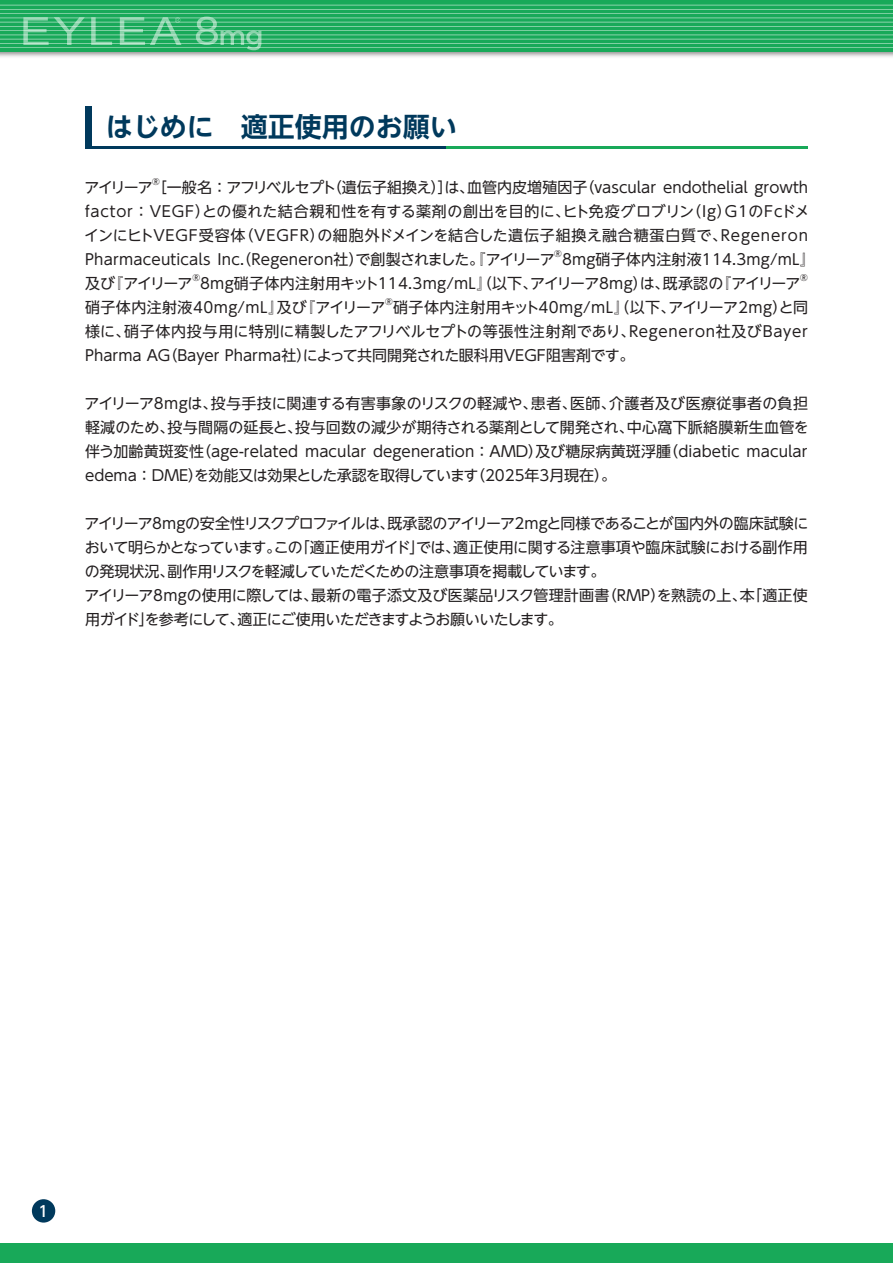
<style>
.page{position:relative;width:893px;height:1263px;background:#fff}
.page>*{position:absolute;margin:0;border:0;box-sizing:border-box;transform-origin:0 0}
.t1{font:700 27px "UD Shin Go NT Pro De";color:#00395c}
.t2{font:15px/24px "UD Shin Go NT Pro";color:#231f20;text-align:justify}
.t3{font:15px/24px "UD Shin Go NT Pro";letter-spacing:-.035em;color:#231f20}
.t4{font:15px "UD Shin Go NT Pro";letter-spacing:.02em;color:#231f20}
.t5{font:15px "UD Shin Go NT Pro";letter-spacing:.03em;color:#231f20}
.t6{font:500 15px "UD Shin Go Pro";color:#fff}
.t7{font:8.7px "UD Shin Go NT Pro";color:#231f20}
</style>
<div class="page">
<div style="left:0;top:1243px;width:893px;height:20px;background:#18a959"></div>
<div style="left:0;top:0;width:893px;height:52px;background:#18a959"></div>
<hr style="left:0;top:47px;width:893px;height:1px;background:#fff">
<hr style="left:0;top:43px;width:893px;height:1px;background:#fff">
<hr style="left:0;top:39px;width:893px;height:1px;background:#fff">
<hr style="left:0;top:35px;width:893px;height:1px;background:#fff">
<hr style="left:0;top:30px;width:893px;height:1px;background:#fff">
<hr style="left:0;top:26px;width:893px;height:1px;background:#fff">
<hr style="left:0;top:22px;width:893px;height:1px;background:#fff">
<hr style="left:0;top:18px;width:893px;height:1px;background:#fff">
<hr style="left:0;top:13px;width:893px;height:1px;background:#fff">
<hr style="left:0;top:9px;width:893px;height:1px;background:#fff">
<svg style="left:892px;top:9px;width:1px;height:39px"></svg>
<hr style="left:0;top:5px;width:893px;height:1px;background:#fff">
<svg style="left:23px;top:17px;width:62px;height:28px"></svg>
<svg style="left:91px;top:17px;width:21px;height:28px"></svg>
<svg style="left:120px;top:17px;width:61px;height:28px"></svg>
<svg style="left:196px;top:17px;width:65px;height:33px"></svg>
<div style="left:85px;top:106px;width:6px;height:43px;background:#00395c"></div>
<hr style="left:85px;top:147px;width:361px;height:2px;background:#00395c">
<hr style="left:446px;top:147px;width:362px;height:2px;background:#18a959">
<div style="left:32px;top:1199px;width:23px;height:23px;background:#00395c;border-radius:50%"></div>
<h1 class="t1" style="left:106px;top:105px;width:353px">はじめに　適正使用のお願い</h1>
<p class="t2" style="left:84px;top:174px;width:725px">アイリーア［一般名：アフリベルセプト（遺伝子組換え）］は、血管内皮増殖因子（vascular endothelial growth</p>
<p class="t7" style="left:152px;top:175px;width:9px">®</p>
<p class="t2" style="left:84px;top:198px;width:727px">factor：VEGF）との優れた結合親和性を有する薬剤の創出を目的に、ヒト免疫グロブリン（Ig）G1のFcドメインにヒトVEGF受容体（VEGFR）の細胞外ドメインを結合した遺伝子組換え融合糖蛋白質で、Regeneron Pharmaceuticals Inc.（Regeneron社）で創製されました。『アイリーア</p>
<p class="t7" style="left:554px;top:247px;width:9px">®</p>
<p class="t2" style="left:562px;top:246px;width:255px">8mg硝子体内注射液114.3mg/mL』</p>
<p class="t2" style="left:85px;top:270px;width:109px">及び『アイリーア</p>
<p class="t7" style="left:192px;top:271px;width:9px">®</p>
<p class="t4" style="left:200px;top:271px;width:602px">8mg硝子体内注射用キット114.3mg/mL』（以下、アイリーア8mg）は、既承認の『アイリーア</p>
<p class="t7" style="left:800px;top:271px;width:9px">®</p>
<p class="t5" style="left:85px;top:295px;width:302px">硝子体内注射液40mg/mL』及び『アイリーア</p>
<p class="t7" style="left:385px;top:295px;width:9px">®</p>
<p class="t2" style="left:85px;top:294px;width:724px;text-indent:308px">硝子体内注射用キット40mg/mL』（以下、アイリーア2mg）と同様に、硝子体内投与用に特別に精製したアフリベルセプトの等張性注射剤であり、Regeneron社及びBayer Pharma AG（Bayer Pharma社）によって共同開発された眼科用VEGF阻害剤です。</p>
<p class="t2" style="left:84px;top:390px;width:726px">アイリーア8mgは、投与手技に関連する有害事象のリスクの軽減や、患者、医師、介護者及び医療従事者の負担軽減のため、投与間隔の延長と、投与回数の減少が期待される薬剤として開発され、中心窩下脈絡膜新生血管を伴う加齢黄斑変性（age-related macular degeneration：AMD）及び糖尿病黄斑浮腫（diabetic macular edema：DME）を効能又は効果とした承認を取得しています（2025年3月現在）。</p>
<p class="t3" style="left:84px;top:510px;width:725px">アイリーア8mgの安全性リスクプロファイルは、既承認のアイリーア2mgと同様であることが国内外の臨床試験において明らかとなっています。この「適正使用ガイド」では、適正使用に関する注意事項や臨床試験における副作用の発現状況、副作用リスクを軽減していただくための注意事項を掲載しています。<br>アイリーア8mgの使用に際しては、最新の電子添文及び医薬品リスク管理計画書（RMP）を熟読の上、本「適正使用ガイド」を参考にして、適正にご使用いただきますようお願いいたします。</p>
<p class="t6" style="left:39px;top:1199px;width:11px">1</p>
</div>
